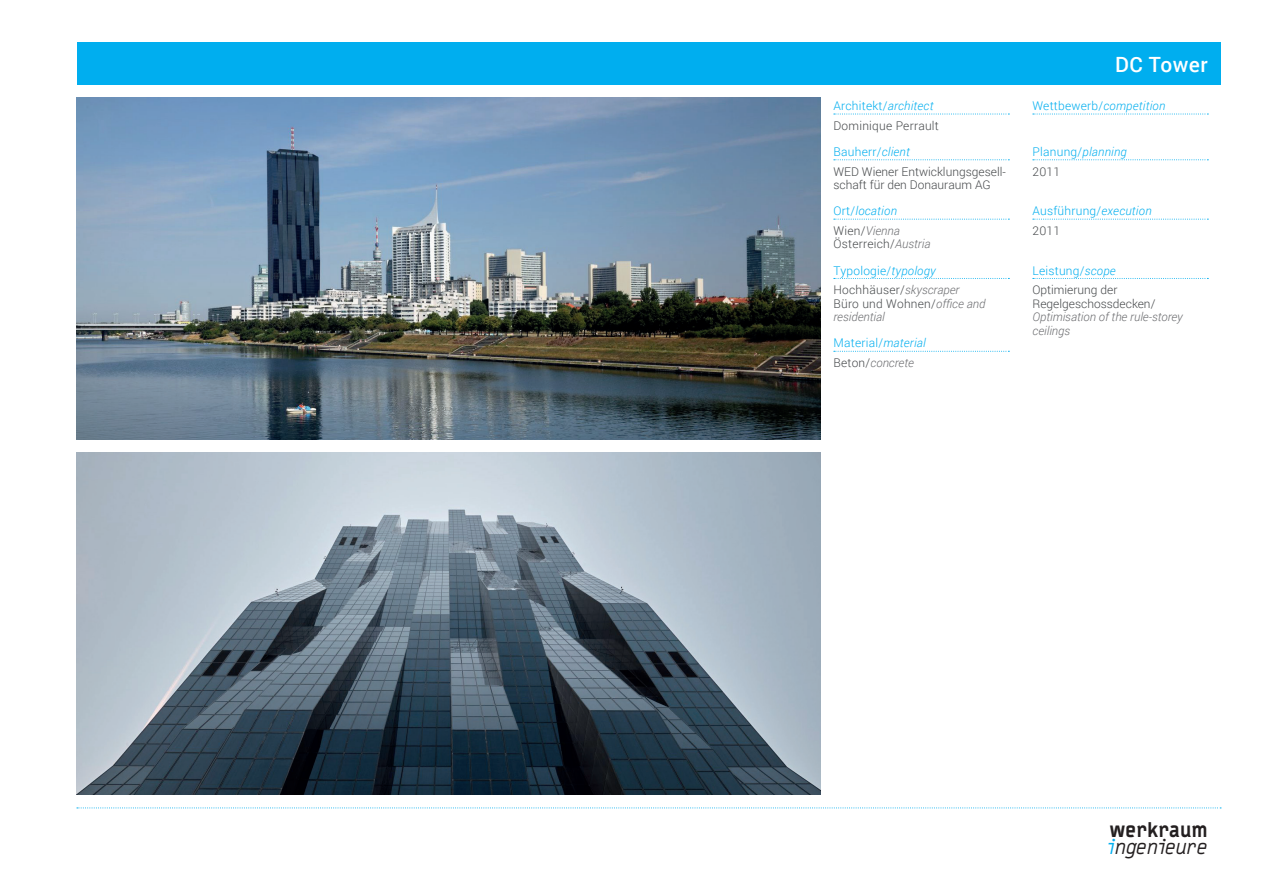
<style>
.page{position:relative;width:1263px;height:893px;background:#fff}
.page>*{position:absolute;margin:0;border:0;box-sizing:border-box;transform-origin:0 0}
.t1{font:italic 21px "Typestar OT";letter-spacing:-.03em;color:#231f20}
.t2{font:500 21px "Roboto";letter-spacing:.02em;color:#fff}
.t3{font:900 20.4px "Typestar OT";letter-spacing:-.005em;color:#231f20}
.t4{font:300 12px "Roboto";letter-spacing:.02em;color:#00aeef}
.t5{font:italic 300 12px/13.5px "Roboto";color:#6c6d70}
.t6{font:300 12px/13.5px "Roboto";color:#46494b}
.t7{font:300 12px/13.5px "Roboto";letter-spacing:.02em;color:#46494b}
.t8{font:italic 300 12px "Roboto";letter-spacing:.02em;color:#00aeef}
.s1{font-style:italic}
.s2{font-style:normal}
.s3{font-style:italic;color:#6c6d70}
.s4{font-style:normal;color:#46494b}
.s5{color:#00aeef}
</style>
<div class="page">
<div style="left:77px;top:43px;width:1143px;height:42px;background:#00aeef"></div>
<svg style="left:77px;top:808px;width:1144px;height:1px"></svg>
<svg style="left:834px;top:114px;width:175px;height:1px"></svg>
<svg style="left:834px;top:159px;width:175px;height:1px"></svg>
<svg style="left:834px;top:219px;width:175px;height:1px"></svg>
<svg style="left:834px;top:278px;width:175px;height:1px"></svg>
<svg style="left:1033px;top:114px;width:175px;height:1px"></svg>
<svg style="left:1033px;top:159px;width:175px;height:1px"></svg>
<svg style="left:1033px;top:219px;width:175px;height:1px"></svg>
<svg style="left:834px;top:351px;width:175px;height:1px"></svg>
<svg style="left:1033px;top:278px;width:175px;height:1px"></svg>
<img style="left:77px;top:98px;width:744px;height:342px">
<img style="left:77px;top:453px;width:744px;height:342px">
<h1 class="t2" style="left:1115px;top:49px;width:94px">DC Tower</h1>
<p class="t4" style="left:833px;top:98px;width:101px">Architekt/<span class="s1">architect</span></p>
<p class="t4" style="left:1032px;top:98px;width:134px">Wettbewerb/<span class="s1">competition</span></p>
<p class="t7" style="left:833px;top:118px;width:107px">Dominique Perrault</p>
<p class="t4" style="left:833px;top:143px;width:78px">Bauherr/<span class="s1">client</span></p>
<p class="t4" style="left:1032px;top:143px;width:96px">Planung/<span class="s1">planning</span></p>
<p class="t6" style="left:833px;top:164px;width:174px">WED Wiener Entwicklungsgesell&shy;schaft für den Donauraum AG</p>
<p class="t6" style="left:1032px;top:164px;width:29px">2011</p>
<p class="t8" style="left:833px;top:203px;width:65px"><span class="s2">Ort/</span>location</p>
<p class="t4" style="left:1032px;top:203px;width:121px">Ausführung/<span class="s1">execution</span></p>
<p class="t7" style="left:833px;top:224px;width:98px">Wien/<span class="s3">Vienna<br></span>Österreich/<span class="s3">Austria</span></p>
<p class="t6" style="left:1032px;top:224px;width:29px">2011</p>
<p class="t4" style="left:833px;top:262px;width:104px">Typologie/<span class="s1">typology</span></p>
<p class="t4" style="left:1032px;top:262px;width:85px">Leistung/<span class="s1">scope</span></p>
<p class="t5" style="left:833px;top:283px;width:153px"><span class="s4">Hochhäuser/</span>skyscraper<br><span class="s4">Büro und Wohnen/</span>office and residential</p>
<p class="t4" style="left:833px;top:335px;width:94px">Material/<span class="s1">material</span></p>
<p class="t6" style="left:1032px;top:283px;width:124px">Optimierung der<br>Regelgeschossdecken/</p>
<p class="t5" style="left:1032px;top:310px;width:152px">Optimisation of the rule-storey ceilings</p>
<p class="t5" style="left:833px;top:356px;width:82px"><span class="s4">Beton/</span>concrete</p>
<h2 class="t3" style="left:1109px;top:817px;width:100px">werkraum</h2>
<h1 class="t1" style="left:1108px;top:835px;width:101px"><span class="s5">i</span>ngenieure</h1>
</div>
